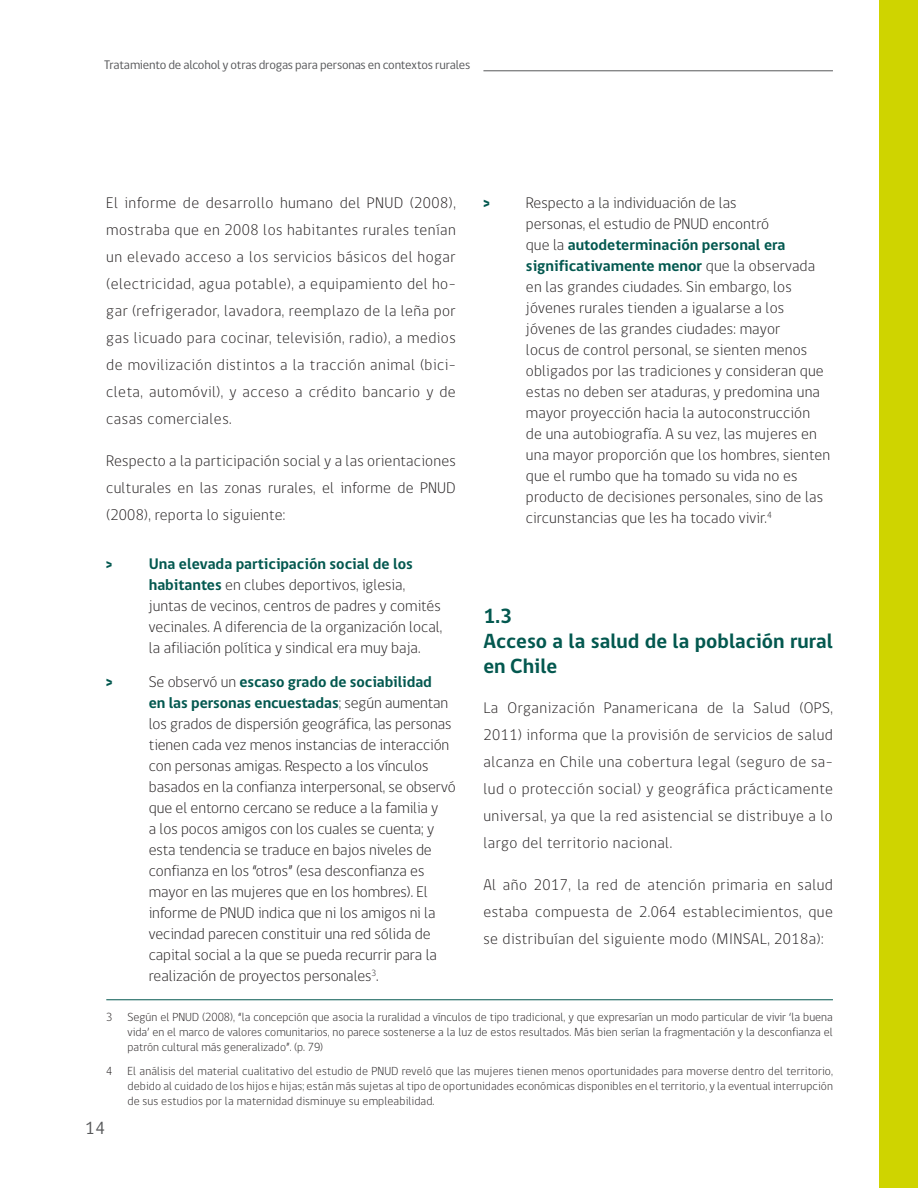
<style>
.page{position:relative;width:918px;height:1188px;background:#fff}
.page>*{position:absolute;margin:0;border:0;box-sizing:border-box;transform-origin:0 0}
.Texto{font:700 21px/25.2px "gob CL";color:#03584f}
.t1{font:18px "gob CL";color:#57585a}
.Cuerpo_texto{font:300 15.75px/21px "gob CL";color:#231f20}
.No_Spacing{font:300 15.75px/27px "gob CL";letter-spacing:.03em;color:#231f20;text-align:justify}
.t2{font:12.75px "gob CL";letter-spacing:-.015em;color:#57585a}
.notas_de_tablas{font:300 12px/15px "gob CL";color:#231f20;text-align:justify}
.s1{font-weight:700;font-size:15px;color:#03584f}
.s2{font-weight:700;color:#03584f}
</style>
<div class="page">
<div style="left:880px;top:0;width:38px;height:1188px;background:#cfd400"></div>
<hr style="left:483px;top:71px;width:350px;height:1px;background:#57585a">
<hr style="left:106px;top:999px;width:727px;height:1px;background:#03584f">
<p class="t2" style="left:104px;top:56px;width:368px">Tratamiento de alcohol y otras drogas para personas en contextos rurales</p>
<p class="No_Spacing" style="left:106px;top:190px;width:351px">El informe de desarrollo humano del PNUD (2008), mostraba que en 2008 los habitantes rurales tenían un elevado acceso a los servicios básicos del hogar (electricidad, agua potable), a equipamiento del ho&shy;gar (refrigerador, lavadora, reemplazo de la leña por gas licuado para cocinar, televisión, radio), a medios de movilización distintos a la tracción animal (bici&shy;cleta, automóvil), y acceso a crédito bancario y de casas comerciales.</p>
<p class="No_Spacing" style="left:106px;top:448px;width:351px">Respecto a la participación social y a las orientaciones culturales en las zonas rurales, el informe de PNUD (2008), reporta lo siguiente:</p>
<p class="Cuerpo_texto" style="left:149px;top:554px;width:295px;text-indent:-43px"><span class="s1">&gt;</span> <span class="s2">Una elevada participación social de los habitantes</span> en clubes deportivos, iglesia, juntas de vecinos, centros de padres y comités vecinales. A diferencia de la organización local, la afiliación política y sindical era muy baja.</p>
<p class="Cuerpo_texto" style="left:149px;top:671px;width:308px;text-indent:-43px"><span class="s2">&gt;</span> Se observó un <span class="s2">escaso grado de sociabilidad<br>en las personas encuestadas</span>; según aumentan los grados de dispersión geográfica, las personas tienen cada vez menos instancias de interacción con personas amigas. Respecto a los vínculos basados en la confianza interpersonal, se observó que el entorno cercano se reduce a la familia y<br>a los pocos amigos con los cuales se cuenta; y esta tendencia se traduce en bajos niveles de confianza en los “otros” (esa desconfianza es mayor en las mujeres que en los hombres). El informe de PNUD indica que ni los amigos ni la vecindad parecen constituir una red sólida de capital social a la que se pueda recurrir para la realización de proyectos personales<sup>3</sup>.</p>
<p class="Cuerpo_texto" style="left:526px;top:193px;width:306px;text-indent:-43px"><span class="s2">&gt;</span> Respecto a la individuación de las<br>personas, el estudio de PNUD encontró<br>que la <span class="s2">autodeterminación personal era significativamente menor</span> que la observada en las grandes ciudades. Sin embargo, los jóvenes rurales tienden a igualarse a los jóvenes de las grandes ciudades: mayor<br>locus de control personal, se sienten menos obligados por las tradiciones y consideran que estas no deben ser ataduras, y predomina una mayor proyección hacia la autoconstrucción<br>de una autobiografía. A su vez, las mujeres en una mayor proporción que los hombres, sienten que el rumbo que ha tomado su vida no es producto de decisiones personales, sino de las circunstancias que les ha tocado vivir.<sup>4</sup></p>
<p class="Texto" style="left:483px;top:604px;width:30px">1.3</p>
<p class="Texto" style="left:483px;top:629px;width:351px">Acceso a la salud de la población rural en Chile</p>
<p class="No_Spacing" style="left:483px;top:695px;width:351px">La Organización Panamericana de la Salud (OPS, 2011) informa que la provisión de servicios de salud alcanza en Chile una cobertura legal (seguro de sa&shy;lud o protección social) y geográfica prácticamente universal, ya que la red asistencial se distribuye a lo largo del territorio nacional.</p>
<p class="No_Spacing" style="left:483px;top:872px;width:351px">Al año 2017, la red de atención primaria en salud estaba compuesta de 2.064 establecimientos, que se distribuían del siguiente modo (MINSAL, 2018a):</p>
<p class="notas_de_tablas" style="left:106px;top:1010px;width:8px">3</p>
<p class="notas_de_tablas" style="left:128px;top:1010px;width:707px">Según el PNUD (2008), “la concepción que asocia la ruralidad a vínculos de tipo tradicional, y que expresarían un modo particular de vivir ‘la buena vida’ en el marco de valores comunitarios, no parece sostenerse a la luz de estos resultados. Más bien serían la fragmentación y la desconfianza el patrón cultural más generalizado”. (p. 79)</p>
<p class="notas_de_tablas" style="left:106px;top:1064px;width:8px">4</p>
<p class="notas_de_tablas" style="left:128px;top:1064px;width:707px">El análisis del material cualitativo del estudio de PNUD reveló que las mujeres tienen menos oportunidades para moverse dentro del territorio, debido al cuidado de los hijos e hijas; están más sujetas al tipo de oportunidades económicas disponibles en el territorio, y la eventual interrupción de sus estudios por la maternidad disminuye su empleabilidad.</p>
<p class="t1" style="left:85px;top:1116px;width:21px">14</p>
</div>
